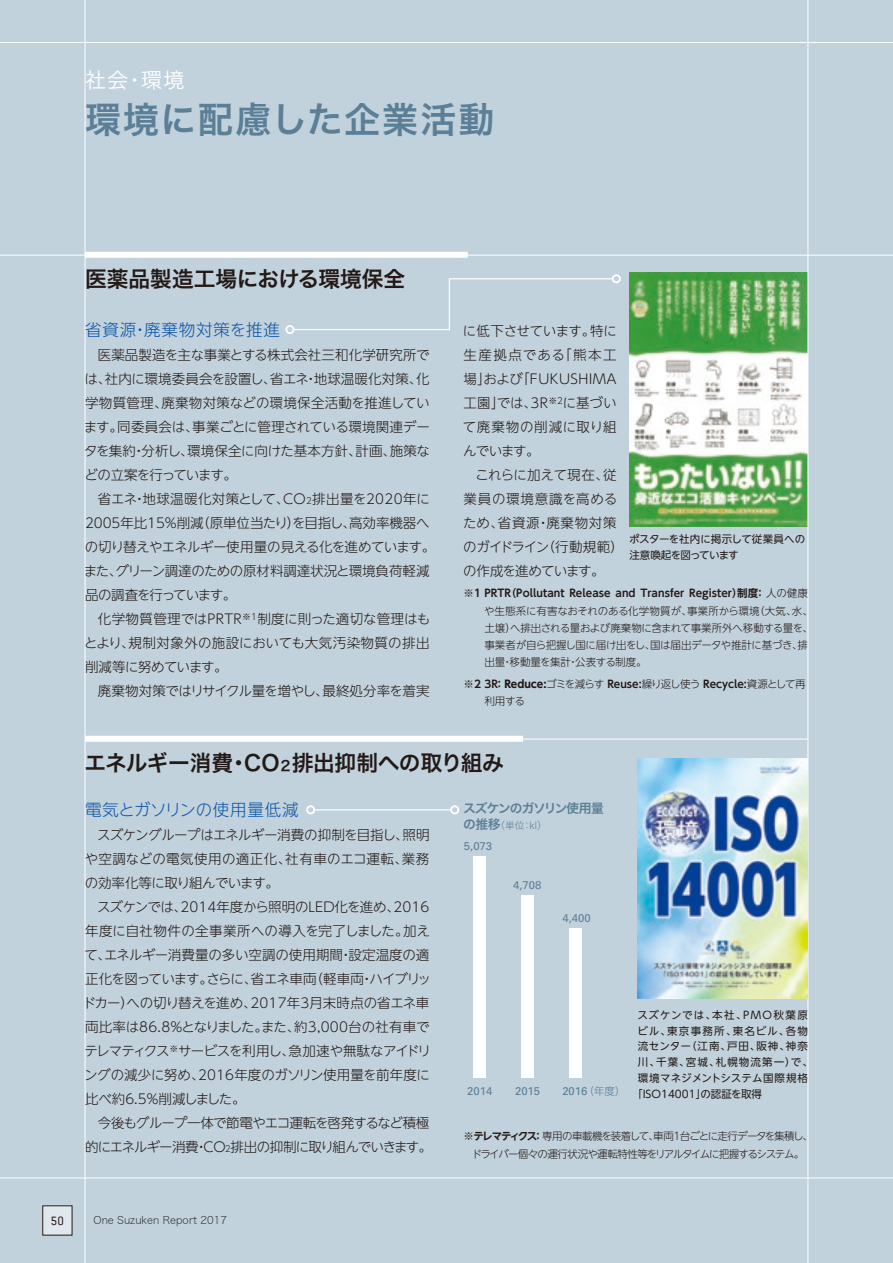
<style>
.page{position:relative;width:893px;height:1263px;background:#c2d2dd}
.page>*{position:absolute;margin:0;border:0;box-sizing:border-box;transform-origin:0 0}
.t1{font:36px "Hira Kaku Std W6";letter-spacing:.05em;color:#5a7f96}
.t2{font:21.75px "Hira Kaku Std W6";letter-spacing:-.015em;color:#231916}
.t3{font:21px "Hira Kaku Std W3";color:#fff}
.t4{font:300 16.5px "UD Shin Go NT Pro";letter-spacing:.015em;color:#0f58a7}
.t5{font:300 16.5px "UD Shin Go NT Pro";letter-spacing:.05em;color:#0f58a7}
.t6{font:300 13.5px/24px "UD Shin Go NT Pro";letter-spacing:-.015em;color:#231916;text-align:justify}
.t7{font:300 13.5px/24px "UD Shin Go NT Pro";letter-spacing:-.06em;color:#231916;text-align:right}
.t8{font:12.75px "Hira Kaku Std W6";letter-spacing:-.085em;color:#5a7f96}
.t9{font:12px "Van Condensed W01";color:#231916}
.t10{font:11.25px "Univers";color:#5a7f96}
.t11{font:300 10.5px/17.2px "UD Shin Go NT Pro";letter-spacing:-.025em;color:#231916}
.t12{font:700 10.5px "UD Shin Go NT Pro De";letter-spacing:.005em;color:#231916}
.t13{font:300 10.5px/17.2px "UD Shin Go NT Pro";letter-spacing:-.075em;color:#231916;text-align:center}
.t14{font:10.5px "UD Shin Go NT Pro";letter-spacing:.01em;color:#231916}
.t15{font:10.5px/15.8px "UD Shin Go NT Pro";letter-spacing:-.025em;color:#231916}
.t16{font:10.5px "Hira Kaku Std W1";color:#231916}
.t17{font:10.5px "UD Shin Go NT Pro";letter-spacing:.075em;color:#231916}
.t18{font:10.5px "UD Shin Go NT Pro";letter-spacing:.105em;color:#231916}
.t19{font:10.5px "UD Shin Go NT Pro";letter-spacing:.135em;color:#231916}
.t20{font:10.5px "UD Shin Go NT Pro";letter-spacing:.12em;color:#231916}
.t21{font:300 10.5px "UD Shin Go NT Pro";letter-spacing:-.045em;color:#231916}
.t22{font:9.75px "Hira Kaku Std W2";color:#5a7f96}
.s1{font-size:8.7px}
.s2{font-family:"UD Shin Go NT Pro";font-weight:300}
.s3{font-family:"UD Shin Go NT Pro"}
.s4{font-size:14.1px}
.s5{font-family:"Hira Kaku Std W6";font-size:12.75px}
.s6{font-family:"UD Shin Go Pro";font-weight:300;font-size:10.5px}
.s7{font-family:"UD Shin Go NT Pro";font-weight:300;font-size:10.5px}
.s8{font-family:"UD Shin Go NT Pro De";font-weight:700}
</style>
<div class="page">
<img style="left:629px;top:272px;width:179px;height:254px">
<hr style="left:85px;top:0;width:1px;height:1263px;background:#fff">
<hr style="left:808px;top:0;width:1px;height:1263px;background:#fff">
<div style="left:473px;top:856px;width:13px;height:222px;background:#fff"></div>
<div style="left:521px;top:895px;width:13px;height:183px;background:#fff"></div>
<div style="left:569px;top:928px;width:13px;height:150px;background:#fff"></div>
<img style="left:638px;top:758px;width:170px;height:241px">
<div style="left:43px;top:1206px;width:29px;height:29px;background:#e0e8ed"></div>
<hr style="left:0;top:42px;width:893px;height:1px;background:#fff">
<hr style="left:0;top:1178px;width:893px;height:1px;background:#fff">
<hr style="left:0;top:255px;width:893px;height:1px;background:#fff">
<hr style="left:85px;top:739px;width:723px;height:1px;background:#fff">
<div style="left:85px;top:252px;width:383px;height:6px;background:#fff"></div>
<div style="left:85px;top:736px;width:438px;height:6px;background:#fff"></div>
<svg style="left:293px;top:278px;width:321px;height:53px"></svg>
<div style="left:285px;top:325px;width:9px;height:9px;border:2px solid #fff;border-radius:50%"></div>
<div style="left:612px;top:274px;width:9px;height:9px;border:2px solid #fff;border-radius:50%"></div>
<hr style="left:314px;top:809px;width:137px;height:1px;background:#fff">
<div style="left:306px;top:805px;width:9px;height:9px;border:2px solid #fff;border-radius:50%"></div>
<div style="left:450px;top:805px;width:9px;height:9px;border:2px solid #fff;border-radius:50%"></div>
<h3 class="t3" style="left:85px;top:64px;width:101px">社会・環境</h3>
<h1 class="t1" style="left:85px;top:92px;width:411px">環境に配慮した企業活動</h1>
<h2 class="t2" style="left:85px;top:262px;width:322px">医薬品製造工場における環境保全</h2>
<p class="t5" style="left:85px;top:316px;width:196px">省資源・廃棄物対策を推進</p>
<p class="t6" style="left:84px;top:342px;width:347px;text-indent:14px">医薬品製造を主な事業とする株式会社三和化学研究所では、社内に環境委員会を設置し、省エネ・地球温暖化対策、化学物質管理、廃棄物対策などの環境保全活動を推進しています。同委員会は、事業ごとに管理されている環境関連データを集約・分析し、環境保全に向けた基本方針、計画、施策などの立案を行っています。</p>
<p class="t6" style="left:84px;top:486px;width:353px;text-align:left;text-indent:14px">省エネ・地球温暖化対策として、CO<span class="s1">2</span>排出量を2020年に<br>2005年比15%削減（原単位当たり）を目指し、高効率機器への切り替えやエネルギー使用量の見える化を進めています。また、グリーン調達のための原材料調達状況と環境負荷軽減品の調査を行っています。</p>
<p class="t6" style="left:84px;top:606px;width:348px;text-indent:14px">化学物質管理ではPRTR<sup>※1</sup>制度に則った適切な管理はもとより、規制対象外の施設においても大気汚染物質の排出削減等に努めています。</p>
<p class="t6" style="left:98px;top:678px;width:333px">廃棄物対策ではリサイクル量を増やし、最終処分率を着実</p>
<p class="t6" style="left:463px;top:318px;width:156px">に低下させています。特に生産拠点である「熊本工場」および「FUKUSHIMA工園」では、3R<sup>※2</sup>に基づいて廃棄物の削減に取り組んでいます。</p>
<p class="t6" style="left:463px;top:462px;width:162px;text-align:left;text-indent:12px">これらに加えて現在、従業員の環境意識を高めるため、省資源・廃棄物対策のガイドライン（行動規範）の作成を進めています。</p>
<p class="t12" style="left:463px;top:585px;width:346px">※1 PRTR（Pollutant Release and Transfer Register）制度： <span class="s2">人の健康</span></p>
<p class="t11" style="left:484px;top:602px;width:330px">や生態系に有害なおそれのある化学物質が、事業所から環境（大気、水、土壌）へ排出される量および廃棄物に含まれて事業所外へ移動する量を、事業者が自ら把握し国に届け出をし、国は届出データや推計に基づき、排出量・移動量を集計・公表する制度。</p>
<p class="t12" style="left:463px;top:675px;width:344px">※2 3Ｒ：<span class="s3">Reduce:</span><span class="s2">ゴミを減らす</span> Reuse:<span class="s2">繰り返し使う</span> Recycle:<span class="s2">資源として再</span></p>
<p class="t21" style="left:484px;top:693px;width:42px">利用する</p>
<p class="t15" style="left:629px;top:531px;width:178px">ポスターを社内に掲示して従業員への注意喚起を図っています</p>
<h2 class="t2" style="left:85px;top:746px;width:421px">エネルギー消費・CO<span class="s4">２</span>排出抑制への取り組み</h2>
<p class="t4" style="left:85px;top:796px;width:215px">電気とガソリンの使用量低減</p>
<p class="t6" style="left:85px;top:822px;width:346px;text-indent:12px">スズケングループはエネルギー消費の抑制を目指し、照明や空調などの電気使用の適正化、社有車のエコ運転、業務の効率化等に取り組んでいます。</p>
<p class="t6" style="left:83px;top:894px;width:350px;text-indent:14px">スズケンでは、2014年度から照明のLED化を進め、2016年度に自社物件の全事業所への導入を完了しました。加えて、エネルギー消費量の多い空調の使用期間・設定温度の適正化を図っています。さらに、省エネ車両（軽車両・ハイブリッドカー）への切り替えを進め、2017年3月末時点の省エネ車両比率は86.8%となりました。また、約3,000台の社有車でテレマティクス<sup>※</sup>サービスを利用し、急加速や無駄なアイドリングの減少に努め、2016年度のガソリン使用量を前年度に比べ約6.5％削減しました。</p>
<p class="t7" style="left:85px;top:1110px;width:349px">今後もグループ一体で節電やエコ運転を啓発するなど積極的にエネルギー消費・CO<span class="s1">２</span>排出の抑制に取り組んでいきます。</p>
<p class="t9" style="left:51px;top:1214px;width:14px">50</p>
<p class="t16" style="left:94px;top:1213px;width:135px">One Suzuken Report 2017</p>
<p class="t8" style="left:463px;top:798px;width:142px">スズケンのガソリン使用量</p>
<p class="t22" style="left:463px;top:818px;width:85px"><span class="s5">の推移</span>（単位：kl）</p>
<p class="t10" style="left:464px;top:839px;width:30px">5,073</p>
<p class="t10" style="left:513px;top:879px;width:30px">4,708</p>
<p class="t10" style="left:562px;top:911px;width:30px">4,400</p>
<p class="t10" style="left:467px;top:1084px;width:27px">2014</p>
<p class="t10" style="left:515px;top:1084px;width:27px">2015</p>
<p class="t10" style="left:562px;top:1084px;width:65px">2016<span class="s6">（</span><span class="s7">年度</span><span class="s6">）</span></p>
<p class="t19" style="left:637px;top:1006px;width:172px">スズケンでは、本社、PMO秋葉原</p>
<p class="t20" style="left:637px;top:1022px;width:172px">ビル、東京事務所、東名ビル、各物</p>
<p class="t17" style="left:638px;top:1038px;width:172px">流センター（江南、戸田、阪神、神奈</p>
<p class="t18" style="left:638px;top:1054px;width:177px">川、千葉、宮城、札幌物流第一）で、</p>
<p class="t14" style="left:638px;top:1069px;width:172px">環境マネジメントシステム国際規格</p>
<p class="t14" style="left:632px;top:1085px;width:131px">「ISO14001」の認証を取得</p>
<p class="t13" style="left:463px;top:1127px;width:351px"><span class="s8">※テレマティクス：</span>専用の車載機を装着して、車両1台ごとに走行データを集積し、ドライバー個々の運行状況や運転特性等をリアルタイムに把握するシステム。</p>
</div>
